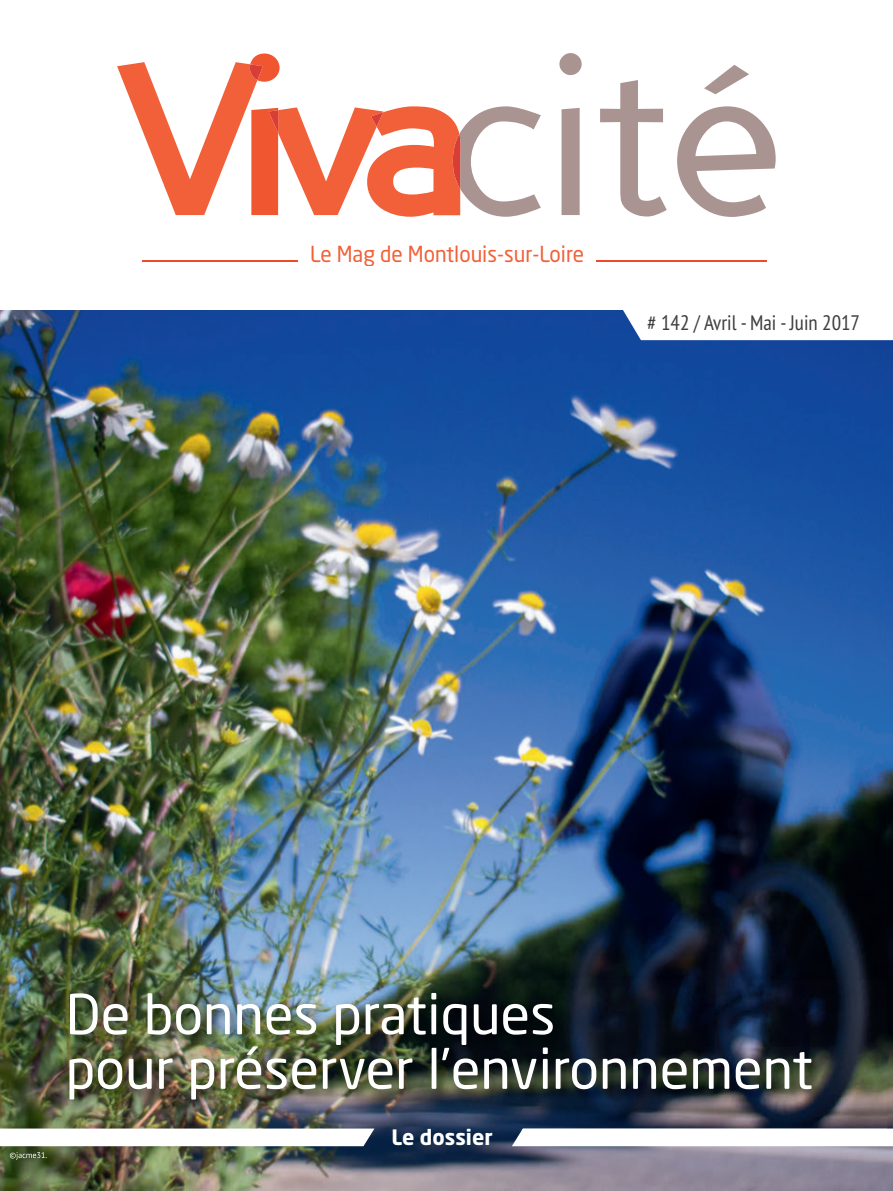
<style>
.page{position:relative;width:893px;height:1191px;background:#fff}
.page>*{position:absolute;margin:0;border:0;box-sizing:border-box;transform-origin:0 0}
.t1{font:54.6px/54.6px "Neo Sans Std";color:#fff}
.t2{font:21.9px "Neo Sans Std";color:#f16038;scale:.95 1}
.t3{font:condensed 21px "PT Sans";color:#3e3e3f}
.t4{font:700 21px "Neo Sans Std";color:#fff}
</style>
<div class="page">
<img style="left:0;top:311px;width:893px;height:880px">
<svg style="left:512px;top:1128px;width:381px;height:18px"></svg>
<img style="left:52px;top:979px;width:835px;height:152px">
<img style="left:521px;top:1128px;width:366px;height:3px">
<svg style="left:0;top:1128px;width:374px;height:18px"></svg>
<svg style="left:622px;top:310px;width:271px;height:30px"></svg>
<svg style="left:117px;top:53px;width:424px;height:164px"></svg>
<svg style="left:559px;top:53px;width:23px;height:22px"></svg>
<svg style="left:561px;top:108px;width:19px;height:107px;background:#ae9997"></svg>
<svg style="left:600px;top:80px;width:67px;height:136px"></svg>
<svg style="left:677px;top:106px;width:99px;height:111px"></svg>
<svg style="left:704px;top:65px;width:45px;height:29px"></svg>
<hr style="left:596px;top:260px;width:170px;height:1px;background:#ef4b2a">
<hr style="left:143px;top:260px;width:155px;height:1px;background:#ef4b2a">
<svg style="left:10px;top:1152px;width:37px;height:7px"></svg>
<p class="t2" style="left:310px;top:245px;width:290px">Le Mag de Montlouis-sur-Loire</p>
<p class="t3" style="left:647px;top:309px;width:214px"># 142 / Avril - Mai - Juin 2017</p>
<p class="t1" style="left:66px;top:992px;width:749px">De bonnes pratiques<br>pour préserver l’environnement</p>
<p class="t4" style="left:391px;top:1128px;width:103px">Le dossier</p>
</div>
